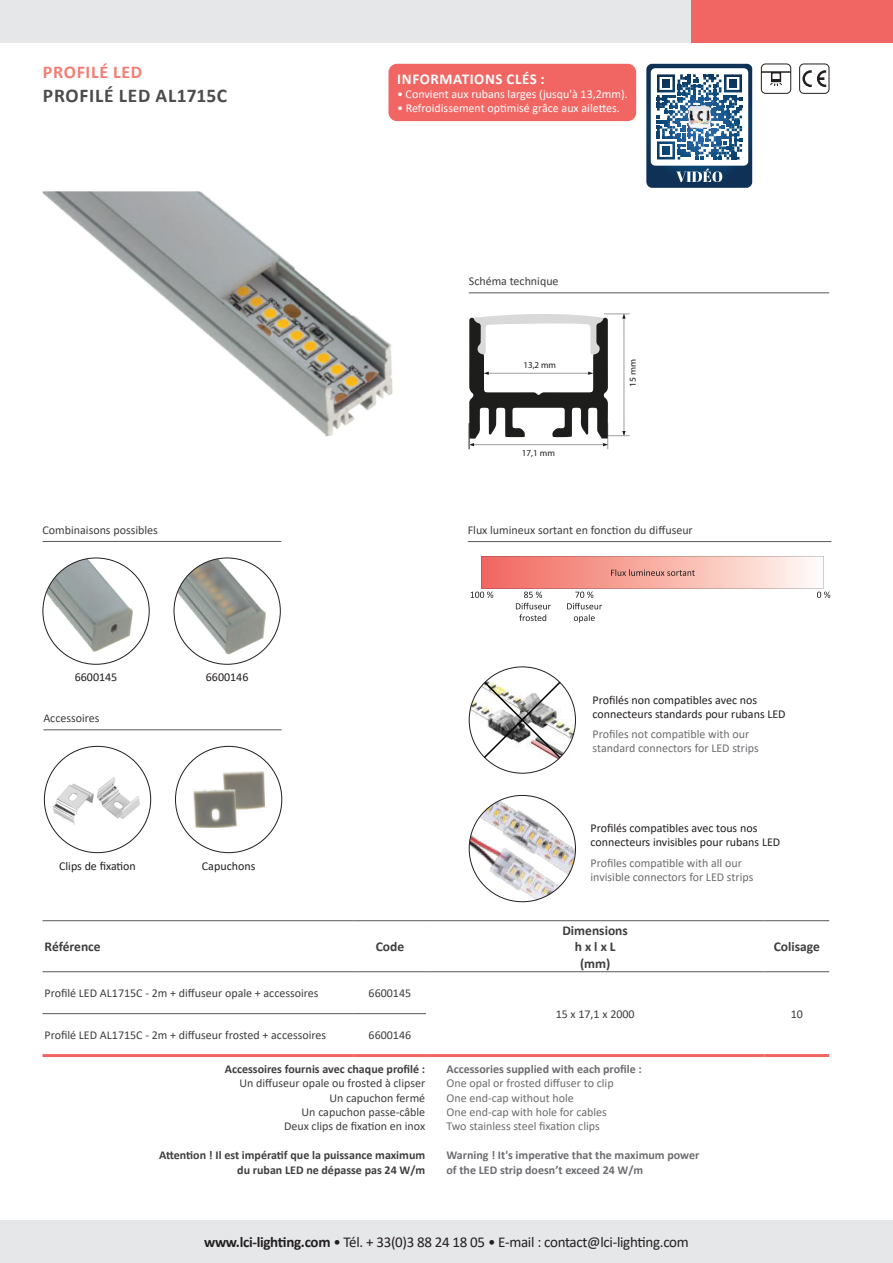
<style>
.page{position:relative;width:893px;height:1263px;background:#fff}
.page>*{position:absolute;margin:0;border:0;box-sizing:border-box;transform-origin:0 0}
.t1{font:700 19.5px "Calibri";letter-spacing:.04em;color:#4b4c4d}
.t2{font:700 18px "Calibri";letter-spacing:.04em;color:#f37d73}
.t3{font:15px "Calibri";letter-spacing:-.02em;color:#231f20}
.t4{font:700 15px "Calibri";letter-spacing:.04em;color:#fff}
.t5{font:700 13.5px/16.2px "Calibri";color:#3e3e3f;text-align:center}
.t6{font:12px/14.4px "Calibri";color:#3e3e3f;text-align:right}
.t7{font:12px/14.4px "Calibri";color:#6c6d70}
.t8{font:12px/14.4px "Calibri";color:#231f20}
.t9{font:700 12px/14.4px "Calibri";color:#3e3e3f;text-align:right}
.t10{font:700 12px/14.4px "Calibri";color:#6c6d70}
.t11{font:12px "Calibri";color:#fff}
.t12{font:9px "Myriad Pro";color:#1d1d1b}
.t13{font:9px "Myriad Pro";color:#1d1d1b;scale:1.07 1}
.s1{font-weight:700}
</style>
<div class="page">
<div style="left:0;top:1220px;width:893px;height:43px;background:#e6e7e9"></div>
<div style="left:0;top:0;width:893px;height:43px;background:#e6e7e9"></div>
<div style="left:691px;top:0;width:202px;height:43px;background:#f16662"></div>
<svg style="left:43px;top:921px;width:786px;height:94px"></svg>
<hr style="left:43px;top:1054px;width:311px;height:3px;background:#f16662">
<hr style="left:354px;top:1054px;width:72px;height:3px;background:#f16662">
<hr style="left:426px;top:1054px;width:338px;height:3px;background:#f16662">
<hr style="left:764px;top:1054px;width:65px;height:3px;background:#f16662">
<hr style="left:43px;top:920px;width:311px;height:1px;background:#57585a">
<hr style="left:354px;top:920px;width:72px;height:1px;background:#57585a">
<hr style="left:426px;top:920px;width:338px;height:1px;background:#57585a">
<hr style="left:764px;top:920px;width:65px;height:1px;background:#57585a">
<hr style="left:43px;top:971px;width:311px;height:1px;background:#57585a">
<hr style="left:354px;top:971px;width:72px;height:1px;background:#57585a">
<hr style="left:426px;top:971px;width:338px;height:1px;background:#57585a">
<hr style="left:764px;top:971px;width:65px;height:1px;background:#57585a">
<hr style="left:43px;top:1013px;width:311px;height:1px;background:#57585a">
<hr style="left:354px;top:1013px;width:72px;height:1px;background:#57585a">
<hr style="left:43px;top:541px;width:238px;height:1px;background:#57585a">
<img style="left:48px;top:750px;width:99px;height:99px">
<img style="left:193px;top:772px;width:71px;height:55px">
<img style="left:174px;top:558px;width:92px;height:96px">
<img style="left:43px;top:558px;width:90px;height:94px">
<img style="left:43px;top:191px;width:350px;height:246px">
<hr style="left:469px;top:292px;width:360px;height:1px;background:#57585a">
<svg style="left:469px;top:314px;width:161px;height:135px"></svg>
<hr style="left:43px;top:729px;width:239px;height:1px;background:#57585a">
<img style="left:469px;top:667px;width:106px;height:106px;border-radius:53px">
<svg style="left:482px;top:680px;width:80px;height:80px"></svg>
<img style="left:469px;top:795px;width:106px;height:107px;border-radius:53px">
<div style="left:799px;top:64px;width:30px;height:30px;border:1px solid #231f20;border-radius:4px"></div>
<svg style="left:802px;top:70px;width:24px;height:17px"></svg>
<div style="left:761px;top:64px;width:30px;height:30px;border:1px solid #231f20;border-radius:4px"></div>
<hr style="left:761px;top:71px;width:30px;height:2px;background:#231f20">
<div style="left:771px;top:72px;width:10px;height:10px;border:2px solid #231f20"></div>
<svg style="left:770px;top:79px;width:12px;height:7px"></svg>
<svg style="left:646px;top:64px;width:107px;height:124px"></svg>
<hr style="left:468px;top:541px;width:363px;height:1px;background:#57585a">
<svg style="left:471px;top:556px;width:359px;height:67px"></svg>
<div style="left:388px;top:64px;width:248px;height:57px;background:#f16662;border-radius:9px"></div>
<h2 class="t2" style="left:43px;top:60px;width:101px">PROFILÉ LED</h2>
<h1 class="t1" style="left:43px;top:82px;width:186px">PROFILÉ LED AL1715C</h1>
<p class="t6" style="left:43px;top:522px;width:117px">Combinaisons possibles</p>
<p class="t8" style="left:75px;top:670px;width:44px">6600145</p>
<p class="t8" style="left:206px;top:670px;width:44px">6600146</p>
<p class="t6" style="left:43px;top:710px;width:58px">Accessoires</p>
<p class="t8" style="left:59px;top:858px;width:78px">Clips de fixation</p>
<p class="t8" style="left:202px;top:858px;width:55px">Capuchons</p>
<p class="t4" style="left:397px;top:68px;width:149px">INFORMATIONS CLÉS :</p>
<p class="t11" style="left:397px;top:86px;width:232px">• Convient aux rubans larges (jusqu'à 13,2mm).</p>
<p class="t11" style="left:397px;top:100px;width:224px">• Refroidissement optimisé grâce aux ailettes.</p>
<p class="t6" style="left:469px;top:274px;width:91px">Schéma technique</p>
<p class="t12" style="left:523px;top:359px;width:34px">13,2 mm</p>
<p class="t13" style="left:627px;top:387px;width:28px;rotate:-90deg">15 mm</p>
<p class="t12" style="left:522px;top:447px;width:34px">17,1 mm</p>
<p class="t6" style="left:468px;top:522px;width:227px">Flux lumineux sortant en fonction du diffuseur</p>
<p class="t8" style="left:593px;top:692px;width:195px">Profilés non compatibles avec nos connecteurs standards pour rubans LED</p>
<p class="t7" style="left:593px;top:726px;width:168px">Profiles not compatible with our standard connectors for LED strips</p>
<p class="t8" style="left:590px;top:820px;width:191px">Profilés compatibles avec tous nos connecteurs invisibles pour rubans LED</p>
<p class="t7" style="left:590px;top:855px;width:164px">Profiles compatible with all our invisible connectors for LED strips</p>
<p class="t5" style="left:45px;top:938px;width:58px">Référence</p>
<p class="t5" style="left:376px;top:938px;width:30px">Code</p>
<p class="t6" style="left:45px;top:986px;width:275px">Profilé LED AL1715C - 2m + diffuseur opale + accessoires</p>
<p class="t6" style="left:369px;top:986px;width:44px">6600145</p>
<p class="t6" style="left:45px;top:1027px;width:283px">Profilé LED AL1715C - 2m + diffuseur frosted + accessoires</p>
<p class="t6" style="left:369px;top:1027px;width:44px">6600146</p>
<p class="t9" style="left:225px;top:1061px;width:202px">Accessoires fournis avec chaque profilé :</p>
<p class="t6" style="left:240px;top:1076px;width:187px">Un diffuseur opale ou frosted à clipser<br>Un capuchon fermé<br>Un capuchon passe-câble<br>Deux clips de fixation en inox</p>
<p class="t9" style="left:159px;top:1148px;width:267px">Attention ! Il est impératif que la puissance maximum du ruban LED ne dépasse pas 24 W/m</p>
<p class="t5" style="left:562px;top:922px;width:67px">Dimensions h x l x L (mm)</p>
<p class="t5" style="left:774px;top:938px;width:48px">Colisage</p>
<p class="t6" style="left:556px;top:1007px;width:80px">15 x 17,1 x 2000</p>
<p class="t6" style="left:791px;top:1007px;width:14px">10</p>
<p class="t10" style="left:446px;top:1061px;width:197px">Accessories supplied with each profile :</p>
<p class="t7" style="left:446px;top:1076px;width:169px">One opal or frosted diffuser to clip<br>One end-cap without hole<br>One end-cap with hole for cables<br>Two stainless steel fixation clips</p>
<p class="t10" style="left:446px;top:1148px;width:254px">Warning ! It's imperative that the maximum power of the LED strip doesn’t exceed 24 W/m</p>
<p class="t3" style="left:204px;top:1232px;width:486px"><span class="s1">www.lci-lighting.com</span> • Tél. + 33(0)3 88 24 18 05 • E-mail : contact@lci-lighting.com</p>
</div>
